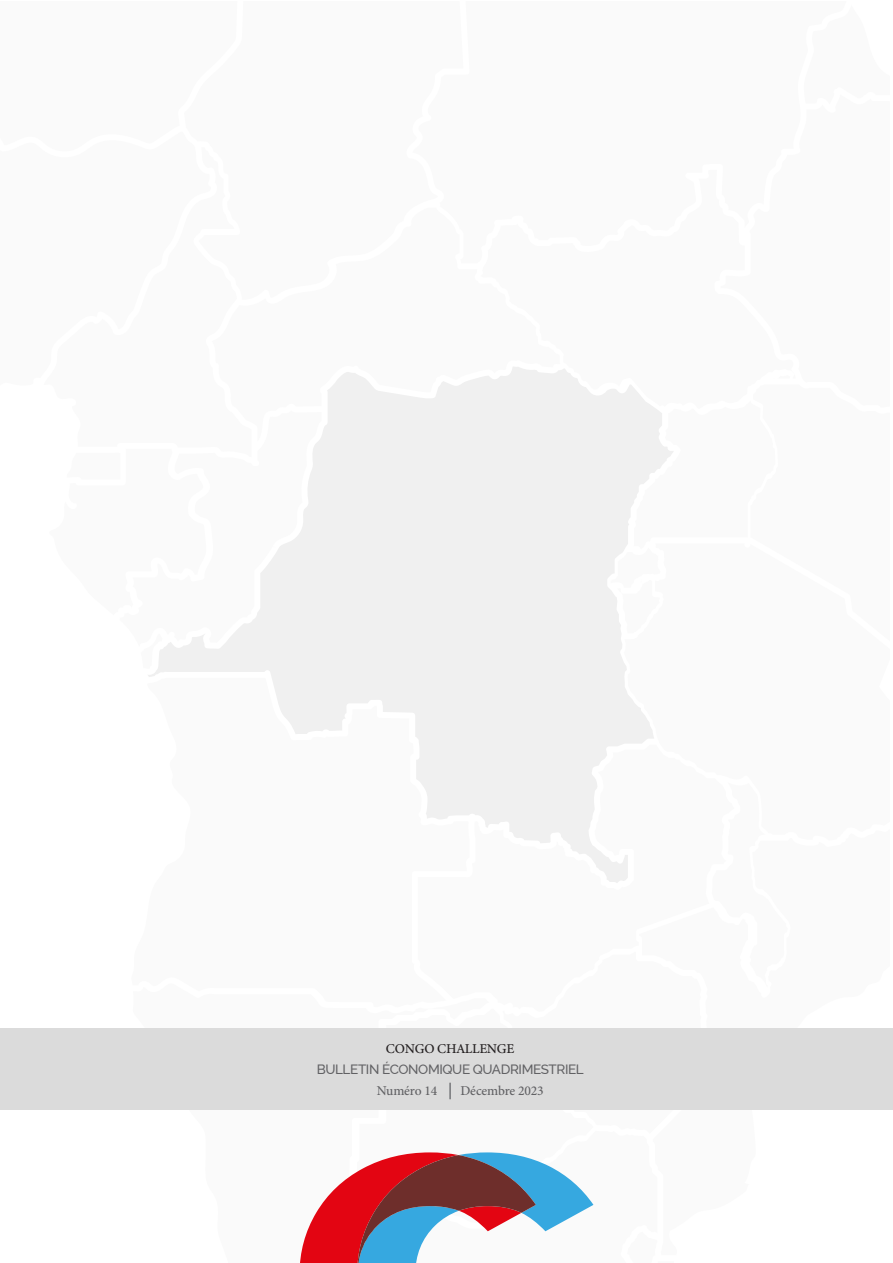
<style>
.page{position:relative;width:893px;height:1263px;background:#fff}
.page>*{position:absolute;margin:0;border:0;box-sizing:border-box;transform-origin:0 0}
.Figure{font:500 13.5px "Raleway";letter-spacing:-.03em;color:#616164}
.Figure-2{font:500 13.5px "Minion Pro";letter-spacing:-.01em;color:#616164}
.Figure-3{font:13.5px "Minion Variable Concept";letter-spacing:-.025em;color:#231f20}
</style>
<div class="page">
<svg style="left:148px;top:409px;width:476px;height:371px;fill:#f0f0f0"></svg>
<svg style="left:148px;top:410px;width:174px;height:237px"></svg>
<svg style="left:148px;top:634px;width:14px;height:35px"></svg>
<svg style="left:212px;top:372px;width:348px;height:70px;fill:#f0f0f0"></svg>
<svg style="left:418px;top:745px;width:210px;height:138px;fill:#f0f0f0"></svg>
<svg style="left:481px;top:367px;width:130px;height:42px;fill:#f0f0f0"></svg>
<svg style="left:624px;top:664px;width:30px;height:177px"></svg>
<svg style="left:611px;top:385px;width:62px;height:256px"></svg>
<div style="left:0;top:1028px;width:893px;height:82px;background:#dbdbdb"></div>
<svg style="left:300px;top:1082px;width:294px;height:181px"></svg>
<p class="Figure-3" style="left:386px;top:1039px;width:130px">CONGO CHALLENGE</p>
<p class="Figure" style="left:317px;top:1061px;width:269px">BULLETIN ÉCONOMIQUE QUADRIMESTRIEL</p>
<p class="Figure-2" style="left:377px;top:1082px;width:62px">Numéro 14</p>
<p class="Figure-2" style="left:460px;top:1082px;width:85px">Décembre 2023</p>
</div>
